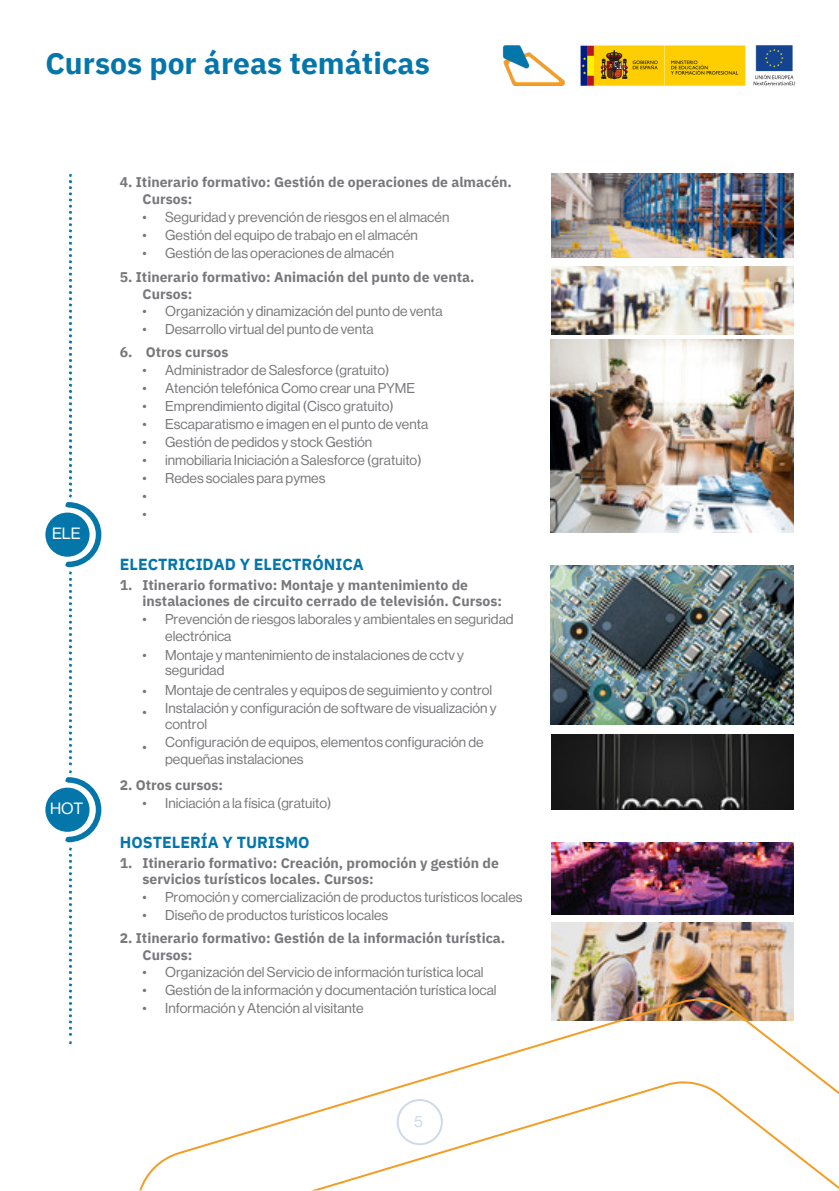
<style>
.page{position:relative;width:839px;height:1191px;background:#fff}
.page>*{position:absolute;margin:0;border:0;box-sizing:border-box;transform-origin:0 0}
.t1{font:700 30px "IBM Plex Sans";color:#0476aa}
.t2{font:700 16px "IBM Plex Sans";color:#0476aa}
.t3{font:16px "Neue Haas Display";color:#fff}
.t4{font:16px "Neue Haas Display";color:#cfd9ea}
.t5{font:14px/18px "Neue Haas Display";color:#78777b}
.t6{font:700 14px/16.4px "IBM Plex Sans";color:#78777b}
</style>
<div class="page">
<img style="left:551px;top:923px;width:242px;height:76px">
<div style="left:45px;top:513px;width:45px;height:44px;background:#0476aa;border-radius:50%"></div>
<div style="left:45px;top:788px;width:45px;height:44px;background:#0476aa;border-radius:50%"></div>
<svg style="left:69px;top:848px;width:3px;height:196px"></svg>
<svg style="left:139px;top:999px;width:699px;height:192px"></svg>
<img style="left:550px;top:339px;width:243px;height:194px">
<svg style="left:65px;top:174px;width:36px;height:668px"></svg>
<img style="left:550px;top:566px;width:243px;height:158px">
<img style="left:551px;top:734px;width:242px;height:75px">
<img style="left:551px;top:842px;width:242px;height:72px">
<img style="left:551px;top:173px;width:242px;height:84px">
<img style="left:551px;top:267px;width:242px;height:67px">
<img style="left:502px;top:45px;width:294px;height:41px">
<h1 class="t1" style="left:45px;top:43px;width:386px">Cursos por áreas temáticas</h1>
<p class="t6" style="left:120px;top:174px;width:393px">4. Itinerario formativo: Gestión de operaciones de almacén.</p>
<p class="t6" style="left:142px;top:191px;width:51px">Cursos:</p>
<p class="t5" style="left:142px;top:208px;width:6px;text-align:justify">• • •</p>
<p class="t5" style="left:165px;top:208px;width:286px">Seguridad y prevención de riesgos en el almacén<br>Gestión del equipo de trabajo en el almacén<br>Gestión de las operaciones de almacén</p>
<p class="t6" style="left:142px;top:268px;width:333px;text-indent:-23px">5. Itinerario formativo: Animación del punto de venta.<br>Cursos:</p>
<p class="t3" style="left:52px;top:526px;width:30px">ELE</p>
<p class="t3" style="left:50px;top:801px;width:35px">HOT</p>
<p class="t5" style="left:165px;top:303px;width:279px">Organización y dinamización del punto de venta<br>Desarrollo virtual del punto de venta</p>
<p class="t5" style="left:165px;top:361px;width:264px">Administrador de Salesforce (gratuito)<br>Atención telefónica Como crear una PYME Emprendimiento digital (Cisco gratuito)<br>Escaparatismo e imagen en el punto de venta Gestión de pedidos y stock Gestión inmobiliaria Iniciación a Salesforce (gratuito)<br>Redes sociales para pymes</p>
<p class="t5" style="left:142px;top:303px;width:6px">• •</p>
<p class="t5" style="left:142px;top:361px;width:6px;text-align:justify">• • • • • • • • •</p>
<p class="t6" style="left:120px;top:344px;width:110px">6. Otros cursos</p>
<p class="t2" style="left:120px;top:554px;width:245px">ELECTRICIDAD Y ELECTRÓNICA</p>
<p class="t6" style="left:120px;top:576px;width:14px">1.</p>
<p class="t6" style="left:142px;top:576px;width:361px">Itinerario formativo: Montaje y mantenimiento de instalaciones de circuito cerrado de televisión. Cursos:</p>
<p class="t5" style="left:165px;top:611px;width:350px;line-height:16.4px">Prevención de riesgos laborales y ambientales en seguridad electrónica</p>
<p class="t5" style="left:165px;top:648px;width:300px;line-height:15px">Montaje y mantenimiento de instalaciones de cctv y seguridad</p>
<p class="t5" style="left:165px;top:681px;width:333px">Montaje de centrales y equipos de seguimiento y control<br>Instalación y configuración de software de visualización y</p>
<p class="t5" style="left:165px;top:716px;width:320px">control<br>Configuración de equipos, elementos configuración de</p>
<p class="t5" style="left:165px;top:750px;width:140px">pequeñas instalaciones</p>
<p class="t5" style="left:165px;top:794px;width:168px">Iniciación a la física (gratuito)</p>
<p class="t2" style="left:120px;top:832px;width:191px">HOSTELERÍA Y TURISMO</p>
<p class="t5" style="left:142px;top:611px;width:6px">•</p>
<p class="t5" style="left:142px;top:647px;width:6px">•</p>
<p class="t5" style="left:142px;top:681px;width:6px;line-height:21px">• •</p>
<p class="t5" style="left:142px;top:739px;width:6px">•</p>
<p class="t6" style="left:120px;top:777px;width:105px">2. Otros cursos:</p>
<p class="t5" style="left:142px;top:794px;width:6px">•</p>
<p class="t6" style="left:120px;top:855px;width:14px">1.</p>
<p class="t6" style="left:142px;top:854px;width:358px">Itinerario formativo: Creación, promoción y gestión de servicios turísticos locales. Cursos:</p>
<p class="t5" style="left:142px;top:889px;width:6px">• •</p>
<p class="t5" style="left:165px;top:889px;width:359px">Promoción y comercialización de productos turísticos locales<br>Diseño de productos turísticos locales</p>
<p class="t6" style="left:120px;top:929px;width:387px">2. Itinerario formativo: Gestión de la información turística.</p>
<p class="t6" style="left:142px;top:946px;width:51px">Cursos:</p>
<p class="t5" style="left:142px;top:964px;width:6px;text-align:justify">• • •</p>
<p class="t5" style="left:165px;top:964px;width:333px">Organización del Servicio de información turística local<br>Gestión de la información y documentación turística local<br>Información y Atención al visitante</p>
<p class="t4" style="left:414px;top:1114px;width:10px">5</p>
</div>
